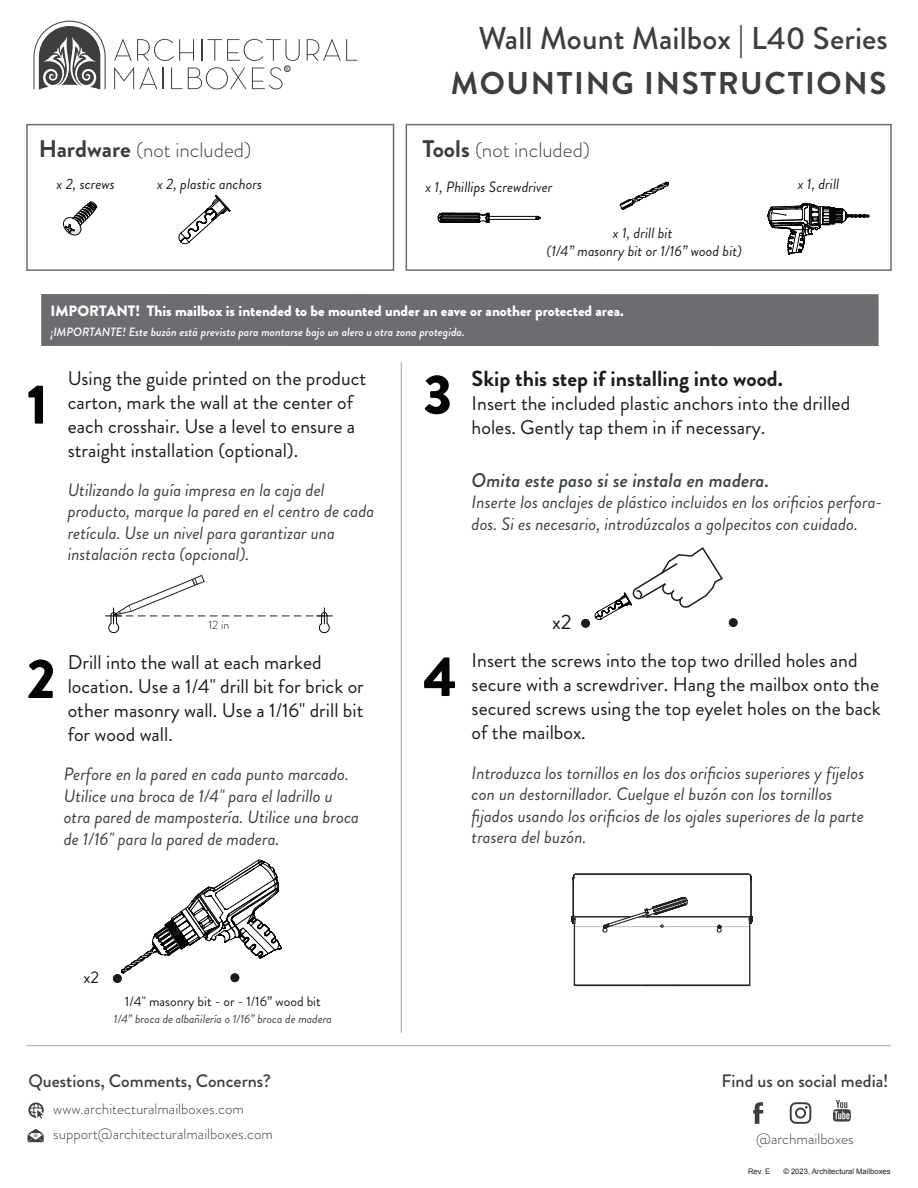
<style>
.page{position:relative;width:918px;height:1188px;background:#fff}
.page>*{position:absolute;margin:0;border:0;box-sizing:border-box;transform-origin:0 0}
.t1{font:900 55.8px "Brandon Grotesque";color:#040503}
.t2{font:500 31.5px "Brandon Grotesque";letter-spacing:.005em;color:#3e3e3f}
.t3{font:700 31.5px "Brandon Grotesque";letter-spacing:.05em;color:#3e3e3f}
.t4{font:700 21.75px "Brandon Grotesque";color:#1e1d1d}
.t5{font:300 21px "Brandon Grotesque";color:#3e3e3f}
.t6{font:20.85px "Brandon Grotesque";color:#1e1d1d}
.t7{font:19.8px/23.9px "Brandon Grotesque";color:#1e1d1d}
.t8{font:italic 500 19.8px "Brandon Grotesque";color:#3b4542}
.t9{font:500 18px "Brandon Grotesque";color:#3e3e3f}
.t10{font:italic 17.85px/21.5px "Brandon Grotesque";color:#3b4542}
.t11{font:16.8px "Brandon Grotesque";color:#1e1d1d}
.t12{font:italic 15px/18px "Brandon Grotesque";color:#231f20;text-align:center}
.t13{font:300 15px "Brandon Grotesque";color:#3e3e3f}
.t14{font:900 15px "Brandon Grotesque";color:#fff}
.t15{font:13.65px "Brandon Grotesque";color:#1e1d1d}
.t16{font:italic 12.15px "Brandon Grotesque";color:#3b4542}
.t17{font:italic 500 12px "Brandon Grotesque";color:#fff}
.t18{font:300 12px "Brandon Grotesque";color:#1e1d1d}
.t19{font:7.65px "Arial";color:#231f20}
.t20{font:6.15px "Myriad Pro";color:#3e3e3f}
.s1{font-weight:700;font-size:24px}
</style>
<div class="page">
<svg style="left:34px;top:21px;width:72px;height:69px"></svg>
<svg style="left:307px;top:39px;width:51px;height:22px"></svg>
<svg style="left:114px;top:39px;width:186px;height:50px"></svg>
<div style="left:26px;top:124px;width:368px;height:147px;border:2px solid #6c6d70"></div>
<div style="left:406px;top:124px;width:486px;height:147px;border:2px solid #6c6d70"></div>
<svg style="left:437px;top:212px;width:103px;height:11px"></svg>
<svg style="left:28px;top:1102px;width:16px;height:17px"></svg>
<svg style="left:27px;top:1129px;width:17px;height:13px"></svg>
<svg style="left:790px;top:1102px;width:21px;height:22px"></svg>
<svg style="left:753px;top:1102px;width:11px;height:22px"></svg>
<hr style="left:27px;top:1045px;width:864px;height:1px;background:#bcbdc0">
<svg style="left:833px;top:1100px;width:18px;height:22px"></svg>
<hr style="left:401px;top:362px;width:1px;height:671px;background:#bcbdc0">
<svg style="left:63px;top:201px;width:35px;height:35px"></svg>
<svg style="left:178px;top:194px;width:53px;height:50px"></svg>
<svg style="left:620px;top:181px;width:49px;height:29px"></svg>
<svg style="left:711px;top:123px;width:159px;height:148px"></svg>
<div style="left:581px;top:619px;width:9px;height:9px;background:#1e1d1d;border-radius:50%"></div>
<div style="left:729px;top:618px;width:9px;height:9px;background:#1e1d1d;border-radius:50%"></div>
<svg style="left:595px;top:547px;width:128px;height:73px"></svg>
<div style="left:113px;top:974px;width:9px;height:9px;background:#1e1d1d;border-radius:50%"></div>
<svg style="left:120px;top:876px;width:112px;height:106px"></svg>
<svg style="left:232px;top:859px;width:110px;height:188px"></svg>
<svg style="left:105px;top:575px;width:228px;height:58px"></svg>
<div style="left:41px;top:294px;width:838px;height:52px;background:#6c6d70"></div>
<svg style="left:571px;top:873px;width:182px;height:113px"></svg>
<p class="t20" style="left:286px;top:65px;width:5px">R</p>
<p class="t5" style="left:39px;top:136px;width:214px"><span class="s1">Hardware</span> (not included)</p>
<p class="t12" style="left:56px;top:175px;width:60px">x 2, screws</p>
<p class="t12" style="left:157px;top:175px;width:107px">x 2, plastic anchors</p>
<h2 class="t2" style="left:478px;top:16px;width:411px">Wall Mount Mailbox | L40 Series</h2>
<h2 class="t3" style="left:451px;top:61px;width:437px">MOUNTING INSTRUCTIONS</h2>
<p class="t5" style="left:423px;top:136px;width:169px"><span class="s1">Tools</span> (not included)</p>
<p class="t12" style="left:425px;top:178px;width:129px">x 1, Phillips Screwdriver</p>
<p class="t12" style="left:547px;top:224px;width:197px">x 1, drill bit<br>(1/4” masonry bit or 1/16” wood bit)</p>
<p class="t12" style="left:798px;top:175px;width:43px">x 1, drill</p>
<p class="t14" style="left:50px;top:300px;width:575px">IMPORTANT! This mailbox is intended to be mounted under an eave or another protected area.</p>
<p class="t17" style="left:51px;top:323px;width:416px">¡IMPORTANTE! Este buzón está previsto para montarse bajo un alero u otra zona protegida.</p>
<h1 class="t1" style="left:27px;top:365px;width:22px">1</h1>
<p class="t7" style="left:68px;top:367px;width:300px">Using the guide printed on the product carton, mark the wall at the center of each crosshair. Use a level to ensure a straight installation (optional).</p>
<p class="t10" style="left:68px;top:479px;width:308px">Utilizando la guía impresa en la caja del producto, marque la pared en el centro de cada retícula. Use un nivel para garantizar una instalación recta (opcional).</p>
<p class="t18" style="left:208px;top:617px;width:23px">12 in</p>
<h1 class="t1" style="left:27px;top:639px;width:30px">2</h1>
<p class="t7" style="left:68px;top:651px;width:298px">Drill into the wall at each marked location. Use a 1/4" drill bit for brick or other masonry wall. Use a 1/16" drill bit for wood wall.</p>
<p class="t10" style="left:64px;top:764px;width:297px">Perfore en la pared en cada punto marcado.<br>Utilice una broca de 1/4" para el ladrillo u otra pared de mampostería. Utilice una broca de 1/16" para la pared de madera.</p>
<p class="t11" style="left:84px;top:966px;width:17px">x2</p>
<p class="t15" style="left:125px;top:992px;width:198px">1/4" masonry bit - or - 1/16” wood bit</p>
<p class="t16" style="left:114px;top:1011px;width:219px">1/4” broca de albañilería o 1/16” broca de madera</p>
<p class="t9" style="left:28px;top:1069px;width:244px">Questions, Comments, Concerns?</p>
<p class="t13" style="left:53px;top:1124px;width:221px">support@architecturalmailboxes.com</p>
<p class="t13" style="left:53px;top:1098px;width:192px">www.architecturalmailboxes.com</p>
<h1 class="t1" style="left:423px;top:355px;width:30px">3</h1>
<p class="t4" style="left:472px;top:364px;width:313px">Skip this step if installing into wood.</p>
<p class="t7" style="left:472px;top:392px;width:380px">Insert the included plastic anchors into the drilled holes. Gently tap them in if necessary.</p>
<p class="t8" style="left:472px;top:466px;width:299px">Omita este paso si se instala en madera.</p>
<p class="t10" style="left:472px;top:492px;width:412px">Inserte los anclajes de plástico incluidos en los orificios perfora&shy;dos. Si es necesario, introdúzcalos a golpecitos con cuidado.</p>
<p class="t6" style="left:552px;top:608px;width:21px">x2</p>
<h1 class="t1" style="left:423px;top:637px;width:35px">4</h1>
<p class="t7" style="left:472px;top:649px;width:411px">Insert the screws into the top two drilled holes and secure with a screwdriver. Hang the mailbox onto the secured screws using the top eyelet holes on the back of the mailbox.</p>
<p class="t10" style="left:472px;top:762px;width:394px">Introduzca los tornillos en los dos orificios superiores y fíjelos con un destornillador. Cuelgue el buzón con los tornillos fijados usando los orificios de los ojales superiores de la parte trasera del buzón.</p>
<p class="t9" style="left:722px;top:1069px;width:168px">Find us on social media!</p>
<p class="t13" style="left:756px;top:1129px;width:99px">@archmailboxes</p>
<p class="t19" style="left:748px;top:1167px;width:24px">Rev. E</p>
<p class="t19" style="left:783px;top:1167px;width:109px">© 2023, Architectural Mailboxes</p>
</div>
